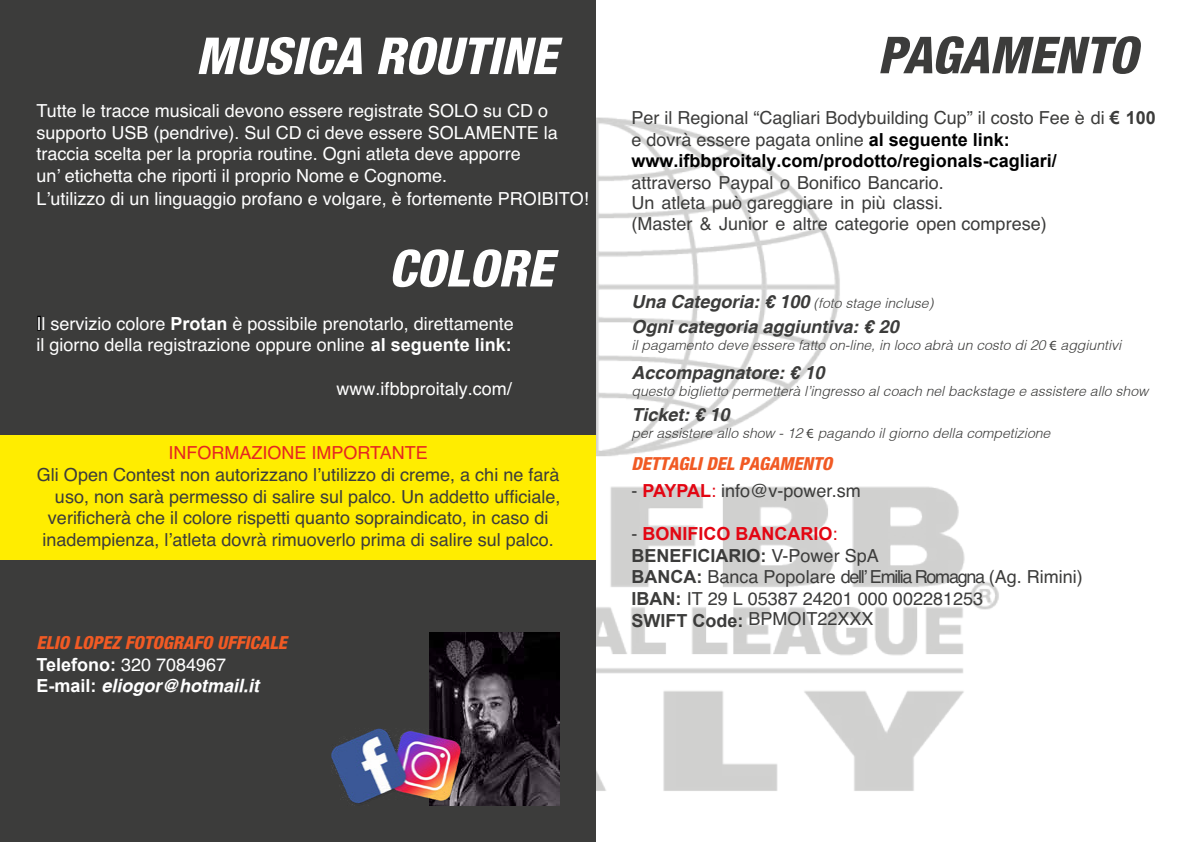
<style>
.page{position:relative;width:1191px;height:842px;background:#fff}
.page>*{position:absolute;margin:0;border:0;box-sizing:border-box;transform-origin:0 0}
.t1{font:italic 800 condensed 51px "Helvetica Neue LT Std";color:#fff}
.t2{font:italic 800 condensed 51px "Helvetica Neue LT Std";color:#3c3c3b}
.t3{font:18px/21.6px "Helvetica";color:#3c3c3b}
.t4{font:18px/21.9px "Helvetica";color:#fff}
.t5{font:italic 700 18px "Helvetica";color:#3c3c3b}
.t6{font:italic 800 condensed 18px "Helvetica Neue LT Std";color:#f15a24}
.t7{font:italic 18px/21.6px "Helvetica";color:#fff}
.t8{font:18px "Helvetica";color:#e52721}
.t9{font:italic 300 14px "Helvetica";color:#3c3c3b}
.s1{font-weight:700}
.s2{font-weight:700;font-style:normal}
.s3{font-style:normal}
.s4{font-weight:700;color:#000}
.s5{font-weight:700;font-size:18px}
.s6{font-family:"Myriad";font-weight:400;font-style:normal}
.s7{font-weight:700;color:#e30613}
.s8{color:#e30613}
</style>
<div class="page">
<img style="left:595px;top:38px;width:404px;height:768px">
<div style="left:0;top:0;width:595px;height:842px;background:#3c3c3b"></div>
<img style="left:429px;top:632px;width:130px;height:174px">
<img style="left:331px;top:729px;width:131px;height:77px">
<div style="left:0;top:435px;width:595px;height:124px;background:#ffed00"></div>
<div style="left:37px;top:316px;width:4px;height:15px;border:2px solid #000"></div>
<h1 class="t1" style="left:196px;top:24px;width:362px">MUSICA ROUTINE</h1>
<p class="t4" style="left:36px;top:101px;width:554px">Tutte le tracce musicali devono essere registrate SOLO su CD o supporto USB (pendrive). Sul CD ci deve essere SOLAMENTE la traccia scelta per la propria routine. Ogni atleta deve apporre<br>un’ etichetta che riporti il proprio Nome e Cognome.<br>L’utilizzo di un linguaggio profano e volgare, è fortemente PROIBITO!</p>
<h1 class="t1" style="left:388px;top:237px;width:166px">COLORE</h1>
<p class="t4" style="left:36px;top:313px;width:479px;line-height:21.6px">Il servizio colore <span class="s1">Protan</span> è possibile prenotarlo, direttamente il giorno della registrazione oppure online <span class="s1">al seguente link:</span></p>
<p class="t4" style="left:337px;top:378px;width:177px">www.ifbbproitaly.com/</p>
<p class="t8" style="left:168px;top:439px;width:261px">INFORMAZIONE IMPORTANTE</p>
<p class="t3" style="left:37px;top:464px;width:524px">Gli Open Contest non autorizzano l’utilizzo di creme, a chi ne farà</p>
<p class="t3" style="left:55px;top:486px;width:507px">uso, non sarà permesso di salire sul palco. Un addetto ufficiale,</p>
<p class="t3" style="left:48px;top:507px;width:502px">verificherà che il colore rispetti quanto sopraindicato, in caso di</p>
<p class="t3" style="left:42px;top:529px;width:513px">inadempienza, l’atleta dovrà rimuoverlo prima di salire sul palco.</p>
<p class="t6" style="left:36px;top:631px;width:252px">ELIO LOPEZ FOTOGRAFO UFFICALE</p>
<p class="t7" style="left:36px;top:653px;width:224px"><span class="s2">Telefono:</span> <span class="s3">320 7084967<br></span><span class="s2">E-mail:</span> eliogor@hotmail.it</p>
<h1 class="t2" style="left:877px;top:24px;width:261px">PAGAMENTO</h1>
<p class="t3" style="left:631px;top:108px;width:526px">Per il Regional “Cagliari Bodybuilding Cup” il costo Fee è di <span class="s1">€ 100 </span>e dovrà essere pagata online <span class="s4">al seguente link: www.ifbbproitaly.com/prodotto/regionals-cagliari/</span></p>
<p class="t3" style="left:631px;top:173px;width:314px;line-height:19.9px">attraverso Paypal o Bonifico Bancario.<br>Un atleta può gareggiare in più classi.</p>
<p class="t3" style="left:631px;top:213px;width:417px">(Master &amp; Junior e altre categorie open comprese)</p>
<p class="t9" style="left:631px;top:295px;width:303px"><span class="s5">Una Categoria: € 100</span> (foto stage incluse)</p>
<p class="t5" style="left:631px;top:316px;width:269px">Ogni categoria aggiuntiva: € 20</p>
<p class="t9" style="left:631px;top:336px;width:491px">il pagamento deve essere fatto on-line, in loco abrà un costo di 20 <span class="s6">€</span> aggiuntivi</p>
<p class="t5" style="left:631px;top:362px;width:195px">Accompagnatore: € 10</p>
<p class="t9" style="left:631px;top:382px;width:518px">questo biglietto permetterà l’ingresso al coach nel backstage e assistere allo show</p>
<p class="t5" style="left:631px;top:404px;width:100px">Ticket: € 10</p>
<p class="t9" style="left:631px;top:424px;width:420px">per assistere allo show - 12 <span class="s6">€</span> pagando il giorno della competizione</p>
<p class="t6" style="left:631px;top:453px;width:202px">DETTAGLI DEL PAGAMENTO</p>
<p class="t3" style="left:631px;top:480px;width:231px">- <span class="s7">PAYPAL</span><span class="s8">:</span> info@v-power.sm</p>
<p class="t3" style="left:631px;top:524px;width:453px;line-height:21.2px">- <span class="s7">BONIFICO BANCARIO</span><span class="s8">:<br></span><span class="s1">BENEFICIARIO:</span> V-Power SpA<br><span class="s1">BANCA:</span> Banca Popolare dell’ Emilia Romagna (Ag. Rimini)</p>
<p class="t3" style="left:631px;top:589px;width:353px"><span class="s1">IBAN:</span> IT 29 L 05387 24201 000 002281253<br><span class="s1">SWIFT Code:</span></p>
<p class="t3" style="left:748px;top:608px;width:127px">BPMOIT22XXX</p>
</div>
